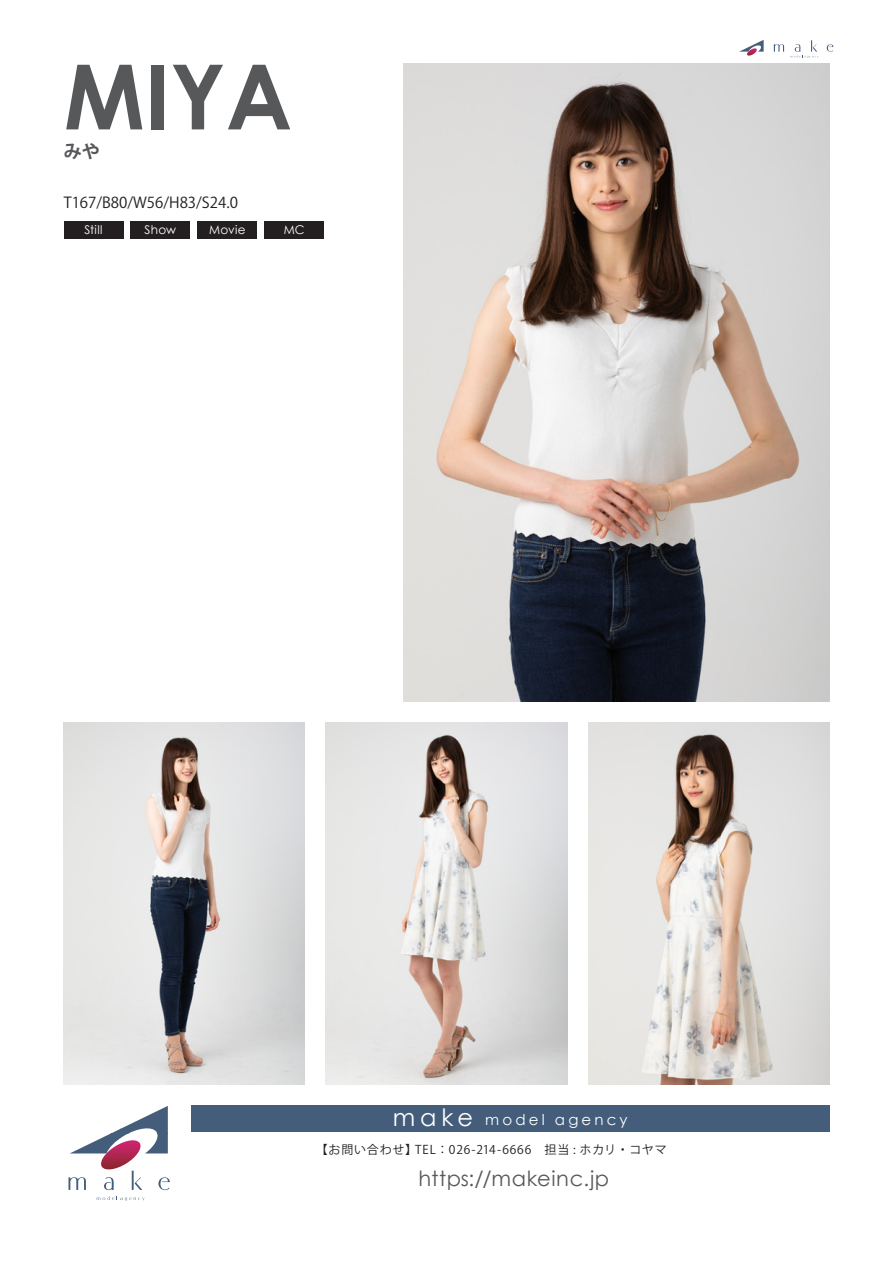
<style>
.page{position:relative;width:893px;height:1263px;background:#fff}
.page>*{position:absolute;margin:0;border:0;box-sizing:border-box;transform-origin:0 0}
.t1{font:700 90px "Century Gothic";color:#57585a}
.t2{font:21px "Century Gothic";letter-spacing:.025em;color:#57585a}
.t3{font:700 18px "Koz Go Pro";color:#57585a}
.t4{font:15px "Koz Go Pro";color:#231f20}
.t5{font:15px "Century Gothic";letter-spacing:.21em;color:#fff}
.t6{font:12px "Koz Go Pro";letter-spacing:.065em;color:#231f20}
.t7{font:12px "Century Gothic";letter-spacing:.02em;color:#fff}
.s1{font-size:24px}
</style>
<div class="page">
<div style="left:191px;top:1106px;width:638px;height:25px;background:#435d7b"></div>
<div style="left:64px;top:221px;width:59px;height:17px;background:#231f20"></div>
<div style="left:264px;top:221px;width:60px;height:17px;background:#231f20"></div>
<div style="left:198px;top:221px;width:59px;height:17px;background:#231f20"></div>
<div style="left:131px;top:221px;width:59px;height:17px;background:#231f20"></div>
<svg style="left:739px;top:40px;width:25px;height:16px"></svg>
<svg style="left:774px;top:44px;width:10px;height:8px"></svg>
<svg style="left:827px;top:44px;width:6px;height:8px"></svg>
<svg style="left:790px;top:40px;width:29px;height:18px"></svg>
<svg style="left:68px;top:1106px;width:102px;height:84px"></svg>
<svg style="left:97px;top:1196px;width:48px;height:5px"></svg>
<img style="left:404px;top:64px;width:425px;height:638px">
<img style="left:64px;top:723px;width:241px;height:361px">
<img style="left:326px;top:723px;width:241px;height:361px">
<img style="left:588px;top:723px;width:241px;height:361px">
<h1 class="t1" style="left:64px;top:28px;width:230px">MIYA</h1>
<h3 class="t3" style="left:64px;top:140px;width:37px">みや</h3>
<p class="t4" style="left:64px;top:193px;width:176px">T167/B80/W56/H83/S24.0</p>
<p class="t7" style="left:84px;top:221px;width:20px">Still</p>
<p class="t7" style="left:145px;top:221px;width:33px">Show</p>
<p class="t7" style="left:209px;top:221px;width:38px">Movie</p>
<p class="t7" style="left:284px;top:221px;width:22px">MC</p>
<p class="t5" style="left:393px;top:1108px;width:236px"><span class="s1">make</span> model agency</p>
<p class="t6" style="left:316px;top:1141px;width:352px">【お問い合わせ】TEL：026-214-6666　担当 : ホカリ・コヤマ</p>
<h2 class="t2" style="left:418px;top:1164px;width:192px">https://makeinc.jp</h2>
</div>
